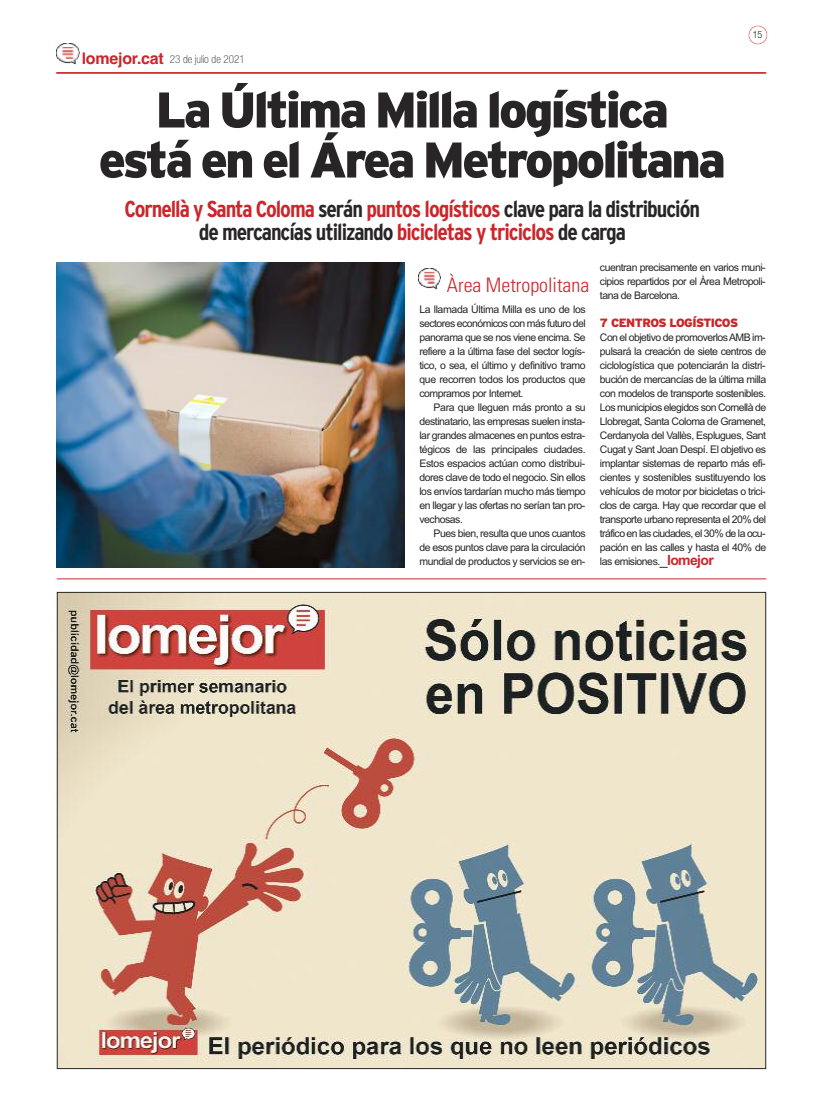
<style>
.page{position:relative;width:823px;height:1106px;background:#fff}
.page>*{position:absolute;margin:0;border:0;box-sizing:border-box;transform-origin:0 0}
.t1{font:900 50px/50px "Interstate";letter-spacing:-.055em;color:#272526;text-align:center}
.t2{font:700 condensed 23px/23px "Interstate";letter-spacing:-.045em;color:#272526;text-align:center}
.t3{font:300 condensed 20px "Univers LT Std";color:#cb262a}
.t4{font:900 12px "Interstate";letter-spacing:-.045em;color:#cb262a}
.t5{font:100 condensed 11px "Helvetica Neue LT Std";color:#272526}
.t6{font:10.5px/14px "Arial";letter-spacing:-.045em;color:#272526;text-align:justify}
.t7{font:300 condensed 10px "Helvetica Neue LT Std";color:#272526}
.s1{font-family:"Helvetica";font-weight:700;font-stretch:normal;font-size:16px;color:#cb262a}
.s2{color:#cb262a}
.s3{font-size:14px}
.s4{font-weight:700;font-size:14px;color:#cb262a}
</style>
<div class="page">
<img style="left:57px;top:44px;width:22px;height:21px">
<div style="left:748px;top:26px;width:18px;height:18px;border:1px solid #cb262a;border-radius:50%"></div>
<hr style="left:56px;top:72px;width:709px;height:1px;background:#cb262a">
<hr style="left:57px;top:578px;width:708px;height:1px;background:#cb262a">
<img style="left:59px;top:594px;width:704px;height:473px">
<img style="left:418px;top:268px;width:22px;height:21px">
<img style="left:57px;top:262px;width:347px;height:306px">
<p class="t5" style="left:82px;top:56px;width:164px"><span class="s1">lomejor.cat</span> 23 de julio de 2021</p>
<h1 class="t1" style="left:99px;top:85px;width:628px">La Última Milla logística<br>está en el Área Metropolitana</h1>
<h2 class="t2" style="left:124px;top:198px;width:576px"><span class="s2">Cornellà y Santa Coloma</span> serán <span class="s2">puntos logísticos</span> clave para la distribución de mercancías utilizando <span class="s2">bicicletas y triciclos</span> de carga</h2>
<p class="t7" style="left:752px;top:31px;width:11px">15</p>
<h3 class="t3" style="left:446px;top:277px;width:144px">Àrea Metropolitana</h3>
<p class="t6" style="left:419px;top:302px;width:168px">La llamada Última Milla es uno de los sectores económicos con más futuro del panorama que se nos viene encima. Se refiere a la última fase del sector logís&shy;tico, o sea, el último y definitivo tramo que recorren todos los productos que compramos por Internet.</p>
<p class="t6" style="left:419px;top:400px;width:168px;text-indent:14px">Para que lleguen más pronto a su destinatario, las empresas suelen insta&shy;lar grandes almacenes en puntos estra&shy;tégicos de las principales ciudades.<br>Estos espacios actúan como distribui&shy;dores clave de todo el negocio. Sin ellos los envíos tardarían mucho más tiempo en llegar y las ofertas no serían tan pro&shy;vechosas.</p>
<p class="t6" style="left:419px;top:526px;width:168px;text-indent:14px">Pues bien, resulta que unos cuantos de esos puntos clave para la circulación mundial de productos y servicios se en-</p>
<p class="t6" style="left:599px;top:260px;width:167px">cuentran precisamente en varios muni&shy;cipios repartidos por el Àrea Metropoli&shy;tana de Barcelona.</p>
<p class="t4" style="left:599px;top:316px;width:140px">7 CENTROS LOGÍSTICOS</p>
<p class="t6" style="left:599px;top:330px;width:168px">Con el objetivo de promoverlosAMB im&shy;pulsará la creación de siete centros de ciclologística que potenciarán la distri&shy;bución de mercancías de la última milla con modelos de transporte sostenibles.<br>Los municipios elegidos son Cornellà de Llobregat, Santa Coloma de Gramenet, Cerdanyola del Vallès, Esplugues, Sant Cugat y Sant Joan Despí. El objetivo es implantar sistemas de reparto más efi&shy;cientes y sostenibles sustituyendo los vehículos de motor por bicicletas o trici&shy;clos de carga. Hay que recordar que el transporte urbano representa el 20% del tráfico en las ciudades, el 30% de la ocu&shy;pación en las calles y hasta el 40% de las emisiones.<span class="s3">_</span><span class="s4">lomejor</span></p>
</div>
